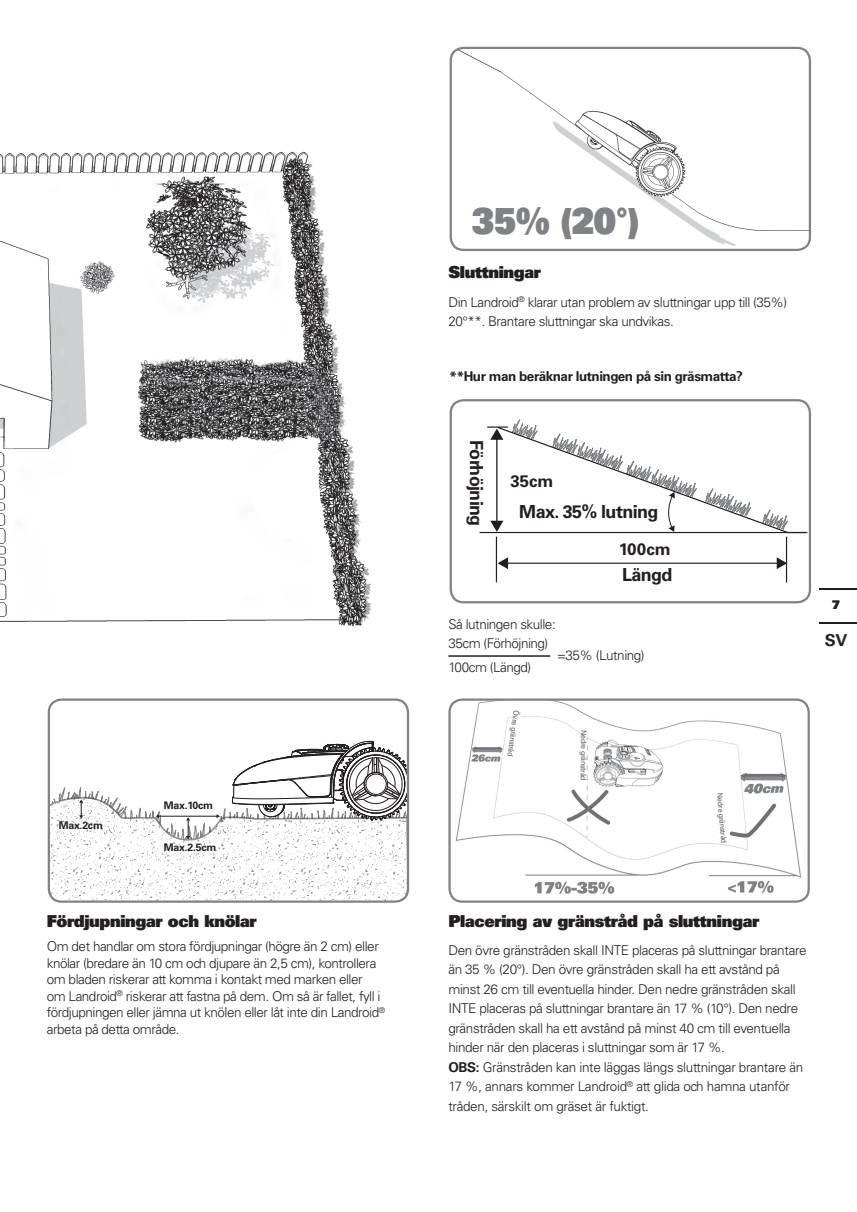
<style>
.page{position:relative;width:857px;height:1212px;background:#fff}
.page>*{position:absolute;margin:0;border:0;box-sizing:border-box;transform-origin:0 0}
.t1{font:900 36px "Univers";color:#808285;scale:.9 1}
.t2{font:700 18px "Univers";letter-spacing:-.035em;color:#231f20}
.t3{font:700 16.65px "Univers";color:#231f20}
.t4{font:900 16.5px "Univers";letter-spacing:-.02em;color:#231f20}
.t5{font:700 16.5px "Univers";color:#231f20}
.t6{font:300 13.5px/19.5px "Univers";letter-spacing:-.035em;color:#231f20}
.t7{font:700 13.5px "Univers";letter-spacing:-.035em;color:#231f20}
.t8{font:900 12px "Univers";color:#231f20}
.t9{font:700 10.5px "Univers";letter-spacing:-.02em;color:#231f20}
.t10{font:7.5px "Univers";letter-spacing:-.035em;color:#57585a;scale:.91 1}
.s1{font-weight:700}
</style>
<div class="page">
<svg style="left:819px;top:588px;width:38px;height:1px"></svg>
<svg style="left:819px;top:622px;width:38px;height:2px"></svg>
<img style="left:451px;top:701px;width:356px;height:199px">
<div style="left:448px;top:698px;width:362px;height:205px;border:2px solid #808285;border-radius:13px"></div>
<img style="left:451px;top:48px;width:359px;height:202px">
<div style="left:450px;top:47px;width:361px;height:204px;border:2px solid #808285;border-radius:13px"></div>
<hr style="left:448px;top:655px;width:102px;height:2px;background:#231f20">
<img style="left:0;top:151px;width:371px;height:476px">
<hr style="left:479px;top:532px;width:326px;height:1px;background:#231f20">
<svg style="left:490px;top:419px;width:318px;height:150px"></svg>
<hr style="left:496px;top:537px;width:1px;height:45px;background:#231f20">
<hr style="left:786px;top:537px;width:1px;height:45px;background:#231f20">
<hr style="left:487px;top:426px;width:21px;height:2px;background:#231f20">
<div style="left:450px;top:399px;width:361px;height:204px;border:2px solid #808285;border-radius:13px"></div>
<svg style="left:49px;top:740px;width:360px;height:160px"></svg>
<div style="left:48px;top:698px;width:361px;height:205px;border:2px solid #808285;border-radius:13px"></div>
<p class="t9" style="left:59px;top:819px;width:46px">Max.2cm</p>
<p class="t9" style="left:164px;top:799px;width:51px">Max.10cm</p>
<p class="t9" style="left:164px;top:841px;width:54px">Max.2.5cm</p>
<p class="t4" style="left:47px;top:911px;width:211px">Fördjupningar och knölar</p>
<p class="t6" style="left:47px;top:938px;width:340px;line-height:16.5px">Om det handlar om stora fördjupningar (högre än 2 cm) eller knölar (bredare än 10 cm och djupare än 2,5 cm), kontrollera om bladen riskerar att komma i kontakt med marken eller om Landroid<sup>®</sup> riskerar att fastna på dem. Om så är fallet, fyll i fördjupningen eller jämna ut knölen eller låt inte din Landroid<sup>® </sup>arbeta på detta område.</p>
<h1 class="t1" style="left:472px;top:197px;width:189px">35% (20°)</h1>
<p class="t4" style="left:448px;top:262px;width:94px">Sluttningar</p>
<p class="t6" style="left:448px;top:292px;width:340px">Din Landroid<sup>®</sup> klarar utan problem av sluttningar upp till (35%)<br>20°**. Brantare sluttningar ska undvikas.</p>
<p class="t7" style="left:450px;top:368px;width:295px">**Hur man beräknar lutningen på sin gräsmatta?</p>
<h2 class="t2" style="left:487px;top:440px;width:88px;rotate:90deg">Förhöjning</h2>
<p class="t3" style="left:510px;top:472px;width:45px">35cm</p>
<h2 class="t2" style="left:519px;top:501px;width:141px">Max. 35% lutning</h2>
<p class="t3" style="left:619px;top:539px;width:53px">100cm</p>
<h2 class="t2" style="left:622px;top:564px;width:52px">Längd</h2>
<p class="t6" style="left:448px;top:614px;width:109px">Så lutningen skulle:<br>35cm (Förhöjning)</p>
<p class="t6" style="left:448px;top:658px;width:84px">100cm (Längd)</p>
<p class="t6" style="left:557px;top:646px;width:89px">=35% (Lutning)</p>
<p class="t10" style="left:521px;top:711px;width:52px;rotate:98deg">Övre gränstråd</p>
<p class="t10" style="left:588px;top:730px;width:57px;rotate:90deg">Nedre gränstråd</p>
<p class="t10" style="left:724px;top:793px;width:57px;rotate:85deg">Nedre gränstråd</p>
<p class="t8" style="left:832px;top:597px;width:10px">7</p>
<p class="t5" style="left:825px;top:631px;width:24px">SV</p>
<p class="t4" style="left:448px;top:911px;width:312px">Placering av gränstråd på sluttningar</p>
<p class="t6" style="left:448px;top:940px;width:360px">Den övre gränstråden skall INTE placeras på sluttningar brantare än 35 % (20°). Den övre gränstråden skall ha ett avstånd på minst 26 cm till eventuella hinder. Den nedre gränstråden skall INTE placeras på sluttningar brantare än 17 % (10°). Den nedre gränstråden skall ha ett avstånd på minst 40 cm till eventuella hinder när den placeras i sluttningar som är 17 %.<br><span class="s1">OBS:</span> Gränstråden kan inte läggas längs sluttningar brantare än 17 %, annars kommer Landroid<sup>®</sup> att glida och hamna utanför tråden, särskilt om gräset är fuktigt.</p>
</div>
